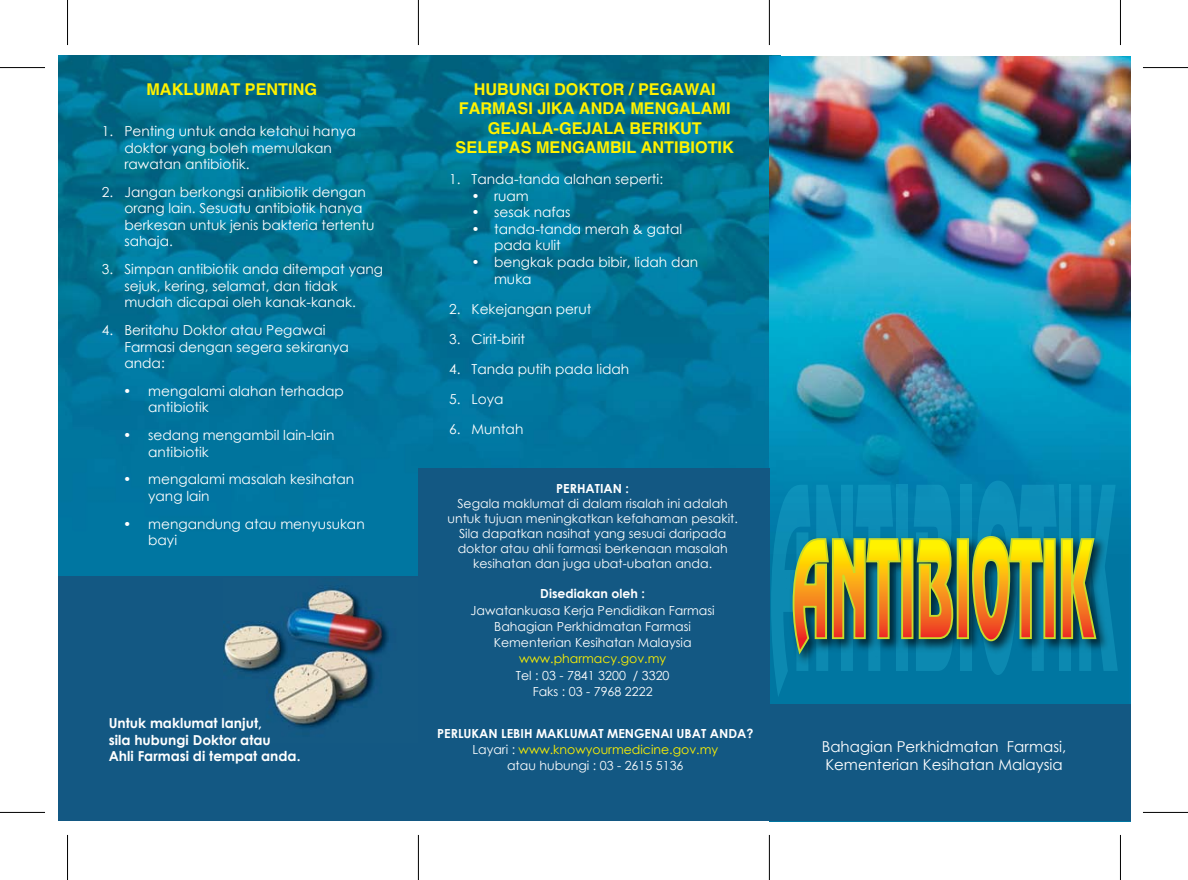
<style>
.page{position:relative;width:1188px;height:880px;background:#fff}
.page>*{position:absolute;margin:0;border:0;box-sizing:border-box;transform-origin:0 0}
.t1{font:700 16.25px/19.5px "Helvetica";color:#fff200;text-align:center}
.t2{font:15px/18px "Century Gothic";color:#fff}
.t3{font:13.75px/16.5px "Century Gothic";color:#fff}
.t4{font:700 13.75px/16.5px "Century Gothic";color:#fff}
.t5{font:12.5px/15px "Century Gothic";color:#fff;text-align:center}
.t6{font:700 12.5px/16.2px "Century Gothic";color:#fff;text-align:center}
.t7{font:12.5px "Century Gothic";color:#fff200}
.s1{font-weight:400}
.s2{font-weight:400;color:#fff200}
</style>
<div class="page">
<img style="left:59px;top:55px;width:721px;height:520px">
<img style="left:769px;top:56px;width:361px;height:647px">
<hr style="left:67px;top:0;width:1px;height:45px;background:#000">
<hr style="left:0;top:67px;width:45px;height:1px;background:#000">
<hr style="left:0;top:811px;width:45px;height:1px;background:#000">
<hr style="left:67px;top:834px;width:1px;height:45px;background:#000">
<hr style="left:1120px;top:0;width:1px;height:45px;background:#000">
<hr style="left:1142px;top:67px;width:45px;height:1px;background:#000">
<hr style="left:1142px;top:811px;width:45px;height:1px;background:#000">
<hr style="left:1120px;top:834px;width:1px;height:45px;background:#000">
<hr style="left:418px;top:0;width:1px;height:45px;background:#000">
<hr style="left:418px;top:834px;width:1px;height:45px;background:#000">
<hr style="left:769px;top:0;width:1px;height:45px;background:#000">
<hr style="left:769px;top:834px;width:1px;height:45px;background:#000">
<div style="left:58px;top:703px;width:1072px;height:117px;background:#135883"></div>
<div style="left:418px;top:468px;width:351px;height:352px;background:#135883"></div>
<div style="left:58px;top:575px;width:362px;height:130px;background:#135883"></div>
<img style="left:224px;top:588px;width:165px;height:140px">
<div style="left:895px;top:484px;width:12px;height:186px;background:#0d8db9"></div>
<div style="left:959px;top:484px;width:12px;height:186px;background:#0d8fb9"></div>
<img style="left:901px;top:529px;width:70px;height:143px">
<svg style="left:771px;top:484px;width:130px;height:212px;background:#43877a"></svg>
<svg style="left:904px;top:541px;width:6px;height:94px"></svg>
<div style="left:901px;top:538px;width:12px;height:100px;border:2px solid #cadb2a"></div>
<svg style="left:913px;top:484px;width:41px;height:186px;background:#608865"></svg>
<svg style="left:959px;top:541px;width:6px;height:94px"></svg>
<div style="left:956px;top:538px;width:12px;height:100px;border:2px solid #cadb2a"></div>
<svg style="left:971px;top:480px;width:146px;height:194px;background:#498775"></svg>
<p class="t1" style="left:146px;top:79px;width:172px">MAKLUMAT PENTING</p>
<p class="t3" style="left:124px;top:123px;width:233px;text-indent:-22px">1. Penting untuk anda ketahui hanya doktor yang boleh memulakan rawatan antibiotik.</p>
<p class="t3" style="left:124px;top:183px;width:251px;text-indent:-22px">2. Jangan berkongsi antibiotik dengan orang lain. Sesuatu antibiotik hanya berkesan untuk jenis bakteria tertentu sahaja.</p>
<p class="t3" style="left:124px;top:261px;width:260px;text-indent:-22px">3. Simpan antibiotik anda ditempat yang sejuk, kering, selamat, dan tidak mudah dicapai oleh kanak-kanak.</p>
<p class="t3" style="left:124px;top:321px;width:226px;text-indent:-22px">4. Beritahu Doktor atau Pegawai<br>Farmasi dengan segera sekiranya anda:</p>
<p class="t3" style="left:148px;top:382px;width:197px;text-indent:-25px">• mengalami alahan terhadap antibiotik</p>
<p class="t3" style="left:148px;top:426px;width:188px;text-indent:-25px">• sedang mengambil lain-lain antibiotik</p>
<p class="t3" style="left:148px;top:471px;width:207px;text-indent:-25px">• mengalami masalah kesihatan yang lain</p>
<p class="t3" style="left:148px;top:515px;width:218px;text-indent:-25px">• mengandung atau menyusukan bayi</p>
<p class="t1" style="left:455px;top:79px;width:280px">HUBUNGI DOKTOR / PEGAWAI<br>FARMASI JIKA ANDA MENGALAMI<br>GEJALA-GEJALA BERIKUT<br>SELEPAS MENGAMBIL ANTIBIOTIK</p>
<p class="t3" style="left:449px;top:171px;width:216px">1. Tanda-tanda alahan seperti:</p>
<p class="t3" style="left:471px;top:187px;width:59px">• ruam</p>
<p class="t3" style="left:471px;top:204px;width:101px">• sesak nafas</p>
<p class="t3" style="left:494px;top:220px;width:190px;text-indent:-22px">• tanda-tanda merah &amp; gatal pada kulit</p>
<p class="t3" style="left:494px;top:253px;width:206px;text-indent:-22px">• bengkak pada bibir, lidah dan muka</p>
<p class="t3" style="left:449px;top:300px;width:144px">2. Kekejangan perut</p>
<p class="t3" style="left:449px;top:330px;width:78px">3. Cirit-birit</p>
<p class="t3" style="left:449px;top:360px;width:182px">4. Tanda putih pada lidah</p>
<p class="t3" style="left:449px;top:390px;width:56px">5. Loya</p>
<p class="t3" style="left:449px;top:420px;width:76px">6. Muntah</p>
<p class="t6" style="left:556px;top:480px;width:74px">PERHATIAN :</p>
<p class="t5" style="left:447px;top:495px;width:292px">Segala maklumat di dalam risalah ini adalah untuk tujuan meningkatkan kefahaman pesakit.<br>Sila dapatkan nasihat yang sesuai daripada doktor atau ahli farmasi berkenaan masalah kesihatan dan juga ubat-ubatan anda.</p>
<p class="t6" style="left:540px;top:585px;width:106px">Disediakan oleh :</p>
<p class="t5" style="left:470px;top:601px;width:246px;line-height:16.2px">Jawatankuasa Kerja Pendidikan Farmasi<br>Bahagian Perkhidmatan Farmasi<br>Kementerian Kesihatan Malaysia</p>
<p class="t7" style="left:519px;top:651px;width:148px">www.pharmacy.gov.my</p>
<p class="t5" style="left:516px;top:666px;width:155px;line-height:16.2px">Tel : 03 - 7841 3200 / 3320<br>Faks : 03 - 7968 2222</p>
<p class="t4" style="left:109px;top:714px;width:193px">Untuk maklumat lanjut,<br>sila hubungi Doktor atau<br>Ahli Farmasi di tempat anda.</p>
<p class="t6" style="left:437px;top:724px;width:318px">PERLUKAN LEBIH MAKLUMAT MENGENAI UBAT ANDA?<br><span class="s1">Layari :</span> <span class="s2">www.knowyourmedicine.gov.my<br></span><span class="s1">atau hubungi : 03 - 2615 5136</span></p>
<p class="t2" style="left:821px;top:736px;width:246px">Bahagian Perkhidmatan Farmasi,<br>Kementerian Kesihatan Malaysia</p>
</div>
